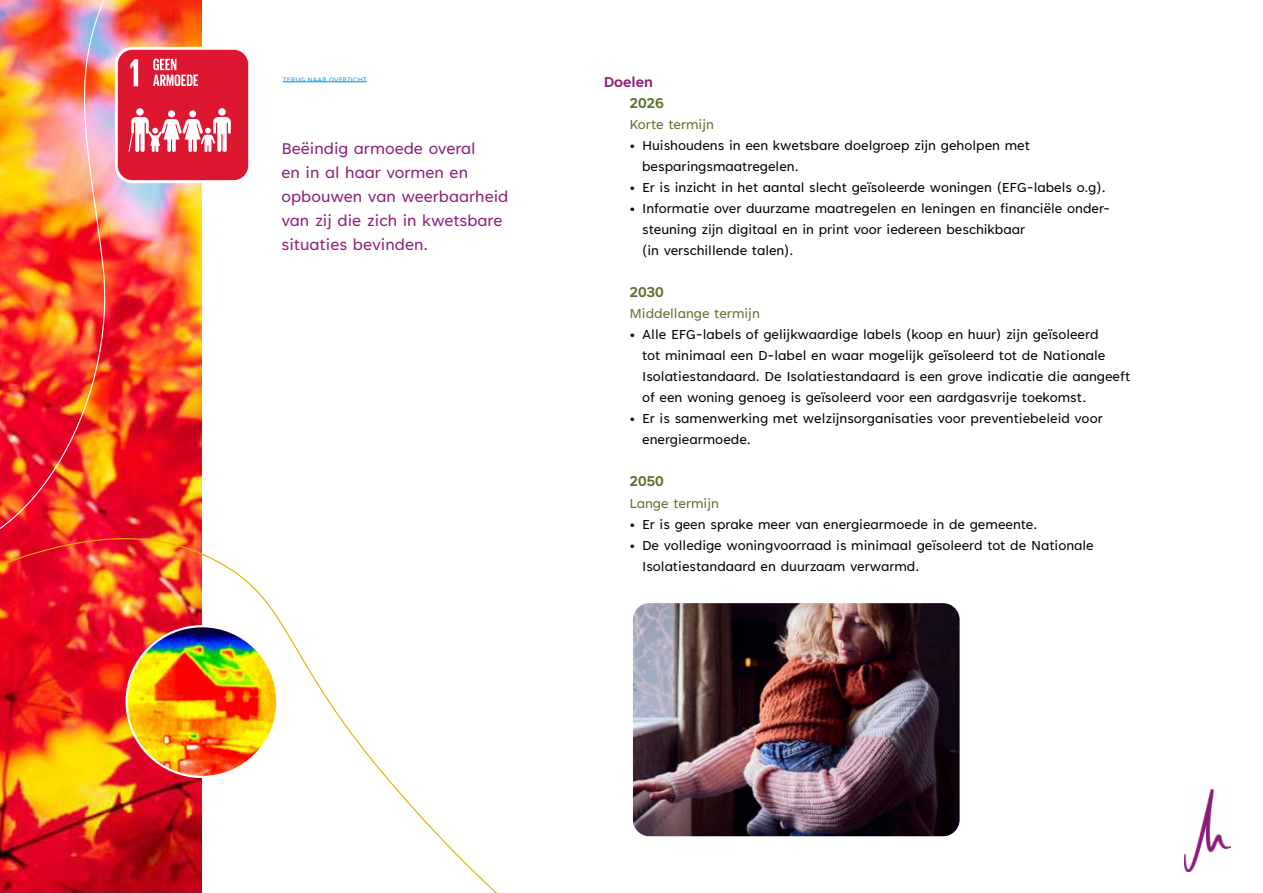
<style>
.page{position:relative;width:1263px;height:893px;background:#fff}
.page>*{position:absolute;margin:0;border:0;box-sizing:border-box;transform-origin:0 0}
.t1{font:18px/24px "Tenorite";color:#8d207a}
.t2{font:700 16.5px "Tenorite";color:#5d722e}
.t3{font:700 16.5px "Tenorite";color:#8d207a}
.t4{font:15px "Tenorite";color:#000}
.t5{font:15px "Tenorite";color:#5d722e}
.t6{font:7.5px "Tenorite";letter-spacing:.01em;color:#009fe3}
.s1{font-weight:700;font-size:22.5px}
</style>
<div class="page">
<img style="left:0;top:0;width:295px;height:504px">
<svg style="left:0;top:504px;width:497px;height:389px"></svg>
<img style="left:1184px;top:789px;width:46px;height:83px">
<hr style="left:283px;top:82px;width:84px;height:1px;background:#009fe3">
<svg style="left:116px;top:48px;width:133px;height:134px;background:#e34054"></svg>
<div style="left:115px;top:47px;width:136px;height:136px;border:3px solid #fff;border-radius:16px"></div>
<img style="left:633px;top:604px;width:326px;height:232px">
<div style="left:631px;top:602px;width:330px;height:236px;border:1px solid #fff;border-radius:17px"></div>
<img style="left:127px;top:626px;width:150px;height:151px;border-radius:75px">
<p class="t6" style="left:283px;top:75px;width:86px">TERUG NAAR OVERZICHT</p>
<p class="t1" style="left:281px;top:137px;width:228px">Beëindig armoede overal<br>en in al haar vormen en opbouwen van weerbaarheid van zij die zich in kwetsbare situaties bevinden.</p>
<p class="t3" style="left:604px;top:74px;width:51px">Doelen</p>
<p class="t2" style="left:629px;top:95px;width:36px">2026</p>
<p class="t5" style="left:629px;top:117px;width:86px">Korte termijn</p>
<p class="t4" style="left:629px;top:138px;width:402px"><span class="s1">·</span> Huishoudens in een kwetsbare doelgroep zijn geholpen met</p>
<p class="t4" style="left:642px;top:159px;width:158px">besparingsmaatregelen.</p>
<p class="t4" style="left:629px;top:180px;width:478px"><span class="s1">·</span> Er is inzicht in het aantal slecht geïsoleerde woningen (EFG-labels o.g).</p>
<p class="t4" style="left:629px;top:201px;width:482px"><span class="s1">·</span> Informatie over duurzame maatregelen en leningen en financiële onder-</p>
<p class="t4" style="left:642px;top:222px;width:385px">steuning zijn digitaal en in print voor iedereen beschikbaar</p>
<p class="t4" style="left:642px;top:243px;width:153px">(in verschillende talen).</p>
<p class="t2" style="left:629px;top:284px;width:36px">2030</p>
<p class="t5" style="left:629px;top:306px;width:132px">Middellange termijn</p>
<p class="t4" style="left:629px;top:327px;width:471px"><span class="s1">·</span> Alle EFG-labels of gelijkwaardige labels (koop en huur) zijn geïsoleerd</p>
<p class="t4" style="left:642px;top:348px;width:465px">tot minimaal een D-label en waar mogelijk geïsoleerd tot de Nationale</p>
<p class="t4" style="left:642px;top:369px;width:490px">Isolatiestandaard. De Isolatiestandaard is een grove indicatie die aangeeft</p>
<p class="t4" style="left:642px;top:390px;width:446px">of een woning genoeg is geïsoleerd voor een aardgasvrije toekomst.</p>
<p class="t4" style="left:629px;top:411px;width:475px"><span class="s1">·</span> Er is samenwerking met welzijnsorganisaties voor preventiebeleid voor</p>
<p class="t4" style="left:642px;top:432px;width:110px">energiearmoede.</p>
<p class="t2" style="left:629px;top:473px;width:36px">2050</p>
<p class="t5" style="left:629px;top:495px;width:91px">Lange termijn</p>
<p class="t4" style="left:629px;top:516px;width:409px"><span class="s1">·</span> Er is geen sprake meer van energiearmoede in de gemeente.</p>
<p class="t4" style="left:629px;top:537px;width:466px"><span class="s1">·</span> De volledige woningvoorraad is minimaal geïsoleerd tot de Nationale</p>
<p class="t4" style="left:642px;top:558px;width:279px">Isolatiestandaard en duurzaam verwarmd.</p>
</div>
